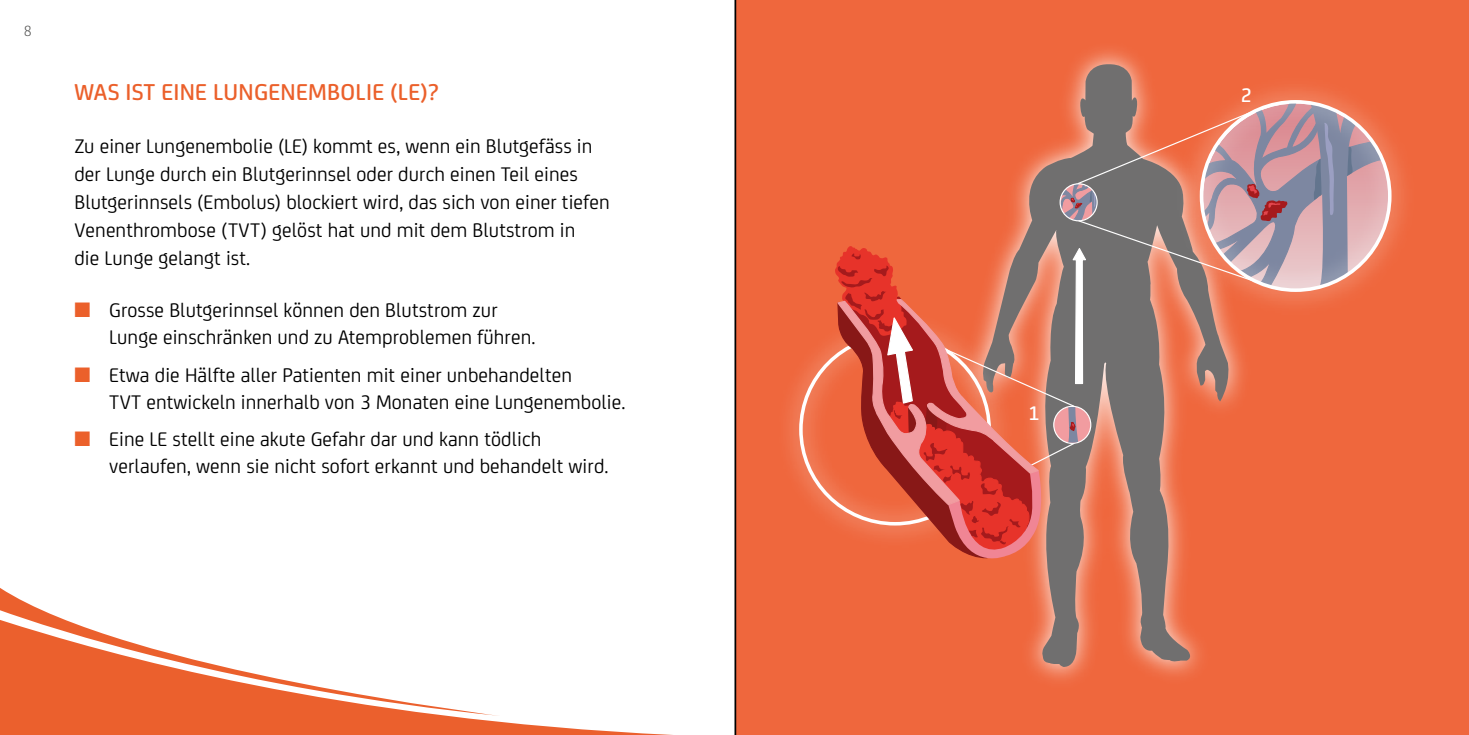
<style>
.page{position:relative;width:1469px;height:735px;background:#fff}
.page>*{position:absolute;margin:0;border:0;box-sizing:border-box;transform-origin:0 0}
.t1{font:500 24.5px "FS Joey";letter-spacing:.01em;color:#eb602b}
.t2{font:21px/28px "FS Joey";letter-spacing:.005em;color:#000}
.t3{font:500 21px "FS Joey";color:#fff}
.t4{font:300 15.75px "FS Joey";color:#4a4a49}
.s1{color:#eb602b}
</style>
<div class="page">
<div style="left:734px;top:0;width:734px;height:734px;background:#ef673d"></div>
<svg style="left:0;top:715px;width:653px;height:19px"></svg>
<svg style="left:0;top:588px;width:492px;height:127px"></svg>
<img style="left:953px;top:33px;width:305px;height:663px">
<svg style="left:981px;top:64px;width:250px;height:602px;background:#d57052"></svg>
<img style="left:769px;top:303px;width:66px;height:252px">
<div style="left:836px;top:61px;width:154px;height:41px;background:#ef673d"></div>
<img style="left:1169px;top:70px;width:252px;height:252px">
<svg style="left:835px;top:102px;width:554px;height:468px;background:#cd715c"></svg>
<p class="t4" style="left:24px;top:19px;width:10px">8</p>
<p class="t1" style="left:74px;top:74px;width:366px">WAS IST EINE LUNGENEMBOLIE (LE)?</p>
<p class="t2" style="left:74px;top:131px;width:537px">Zu einer Lungenembolie (LE) kommt es, wenn ein Blutgefäss in der Lunge durch ein Blutgerinnsel oder durch einen Teil eines Blutgerinnsels (Embolus) blockiert wird, das sich von einer tiefen Venenthrombose (TVT) gelöst hat und mit dem Blutstrom in<br>die Lunge gelangt ist.</p>
<p class="t2" style="left:109px;top:295px;width:428px;line-height:27.1px;text-indent:-35px"><span class="s1">■</span> Grosse Blutgerinnsel können den Blutstrom zur<br>Lunge einschränken und zu Atemproblemen führen.</p>
<p class="t2" style="left:109px;top:359px;width:518px;line-height:27.1px;text-indent:-35px"><span class="s1">■</span> Etwa die Hälfte aller Patienten mit einer unbehandelten<br>TVT entwickeln innerhalb von 3 Monaten eine Lungenembolie.</p>
<p class="t2" style="left:109px;top:424px;width:501px;line-height:27.1px;text-indent:-35px"><span class="s1">■</span> Eine LE stellt eine akute Gefahr dar und kann tödlich verlaufen, wenn sie nicht sofort erkannt und behandelt wird.</p>
<p class="t3" style="left:1028px;top:397px;width:13px">1</p>
<p class="t3" style="left:1240px;top:79px;width:13px">2</p>
</div>
